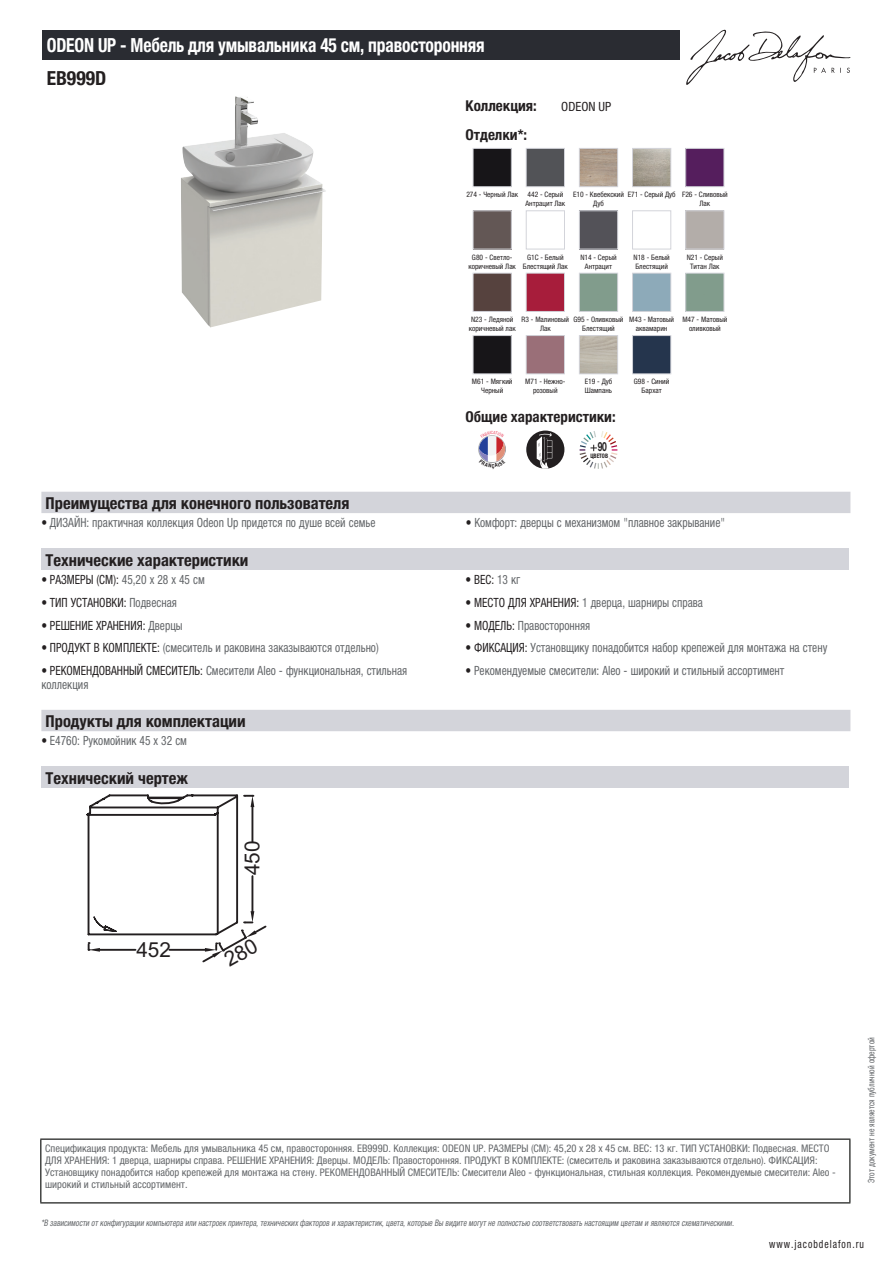
<style>
.page{position:relative;width:893px;height:1263px;background:#fff}
.page>*{position:absolute;margin:0;border:0;box-sizing:border-box;transform-origin:0 0}
.t1{font:20.7px "Arial";color:#231f20}
.t2{font:700 condensed 19.5px "Helvetica Neue LTCYR";letter-spacing:-.01em;color:#fff;scale:.9 1}
.t3{font:700 condensed 19.5px "Helvetica Neue LTCYR";color:#231f20}
.t4{font:700 condensed 16.5px "Helvetica Neue LTCYR";color:#231f20}
.t5{font:700 condensed 15px "Helvetica Neue LTCYR";color:#231f20}
.t6{font:condensed 12.75px/13.5px "Helvetica Neue LTCYR";color:#626568;scale:.9 1}
.t7{font:condensed 12.75px "Helvetica Neue LTCYR";color:#231f20;scale:.9 1}
.t8{font:condensed 12.75px "Helvetica Neue LTCYR";color:#231f20}
.t9{font:700 12.6px "Helvetica Neue LT Std";color:#231f20;scale:.68 1}
.t10{font:condensed 11.25px "Helvetica Neue LTCYR";letter-spacing:.1em;color:#231f20;scale:.87 1}
.t11{font:condensed 10.5px/12px "Helvetica Neue LTCYR";color:#626568}
.t12{font:italic condensed 9px "Helvetica Neue LTCYR";color:#626568;scale:.87 1}
.t13{font:condensed 9px "Helvetica Neue LTCYR";color:#626568;scale:.87 1}
.t14{font:condensed 7.5px/9px "Helvetica Neue LTCYR";color:#231f20;text-align:center}
.t15{font:700 condensed 6.15px "Helvetica Neue LTCYR";color:#231f20;scale:.89 1}
.s1{color:#231f20}
.s2{color:#626568}
</style>
<div class="page">
<svg style="left:686px;top:30px;width:164px;height:55px"></svg>
<img style="left:181px;top:96px;width:145px;height:231px">
<img style="left:475px;top:150px;width:35px;height:35px">
<div style="left:473px;top:148px;width:39px;height:39px;border:1px solid #d3d4da"></div>
<img style="left:528px;top:150px;width:35px;height:35px">
<div style="left:526px;top:148px;width:39px;height:39px;border:1px solid #d3d4da"></div>
<img style="left:581px;top:150px;width:35px;height:35px">
<div style="left:579px;top:148px;width:39px;height:39px;border:1px solid #d3d4da"></div>
<img style="left:634px;top:150px;width:35px;height:35px">
<div style="left:632px;top:148px;width:39px;height:39px;border:1px solid #d3d4da"></div>
<img style="left:687px;top:150px;width:35px;height:35px">
<div style="left:685px;top:148px;width:39px;height:39px;border:1px solid #d3d4da"></div>
<img style="left:475px;top:212px;width:35px;height:35px">
<div style="left:473px;top:210px;width:39px;height:39px;border:1px solid #d3d4da"></div>
<div style="left:526px;top:210px;width:39px;height:39px;border:1px solid #d3d4da"></div>
<img style="left:581px;top:212px;width:35px;height:35px">
<div style="left:579px;top:210px;width:39px;height:39px;border:1px solid #d3d4da"></div>
<div style="left:632px;top:210px;width:39px;height:39px;border:1px solid #d3d4da"></div>
<div style="left:685px;top:210px;width:39px;height:39px;border:1px solid #d3d4da"></div>
<img style="left:475px;top:275px;width:35px;height:35px">
<div style="left:473px;top:273px;width:39px;height:39px;border:1px solid #d3d4da"></div>
<img style="left:528px;top:275px;width:35px;height:35px">
<div style="left:526px;top:273px;width:39px;height:39px;border:1px solid #d3d4da"></div>
<div style="left:579px;top:273px;width:39px;height:39px;border:1px solid #d3d4da"></div>
<div style="left:632px;top:273px;width:39px;height:39px;border:1px solid #d3d4da"></div>
<div style="left:685px;top:273px;width:39px;height:39px;border:1px solid #d3d4da"></div>
<img style="left:475px;top:337px;width:35px;height:35px">
<div style="left:473px;top:335px;width:39px;height:39px;border:1px solid #d3d4da"></div>
<div style="left:526px;top:335px;width:39px;height:39px;border:1px solid #d3d4da"></div>
<div style="left:579px;top:335px;width:39px;height:39px;border:1px solid #d3d4da"></div>
<img style="left:634px;top:337px;width:35px;height:35px">
<div style="left:632px;top:335px;width:39px;height:39px;border:1px solid #d3d4da"></div>
<div style="left:526px;top:431px;width:38px;height:38px;background:#231f20;border-radius:19px"></div>
<svg style="left:537px;top:433px;width:15px;height:36px"></svg>
<svg style="left:580px;top:431px;width:37px;height:38px"></svg>
<div style="left:41px;top:492px;width:809px;height:21px;background:#d3d4da"></div>
<div style="left:41px;top:549px;width:808px;height:21px;background:#d3d4da"></div>
<div style="left:41px;top:710px;width:809px;height:21px;background:#d3d4da"></div>
<div style="left:41px;top:767px;width:808px;height:21px;background:#d3d4da"></div>
<div style="left:43px;top:30px;width:637px;height:30px;background:#2a2c32"></div>
<hr style="left:40px;top:1138px;width:810px;height:2px;background:#040503">
<hr style="left:40px;top:1140px;width:1px;height:62px;background:#040503">
<hr style="left:849px;top:1140px;width:1px;height:62px;background:#040503">
<hr style="left:40px;top:1202px;width:810px;height:1px;background:#040503">
<svg style="left:479px;top:435px;width:26px;height:28px"></svg>
<svg style="left:87px;top:794px;width:179px;height:169px"></svg>
<h2 class="t2" style="left:47px;top:34px;width:488px">ODEON UP - Мебель для умывальника 45 см, правосторонняя</h2>
<h2 class="t3" style="left:47px;top:67px;width:61px">EB999D</h2>
<h3 class="t5" style="left:466px;top:97px;width:73px">Коллекция:</h3>
<p class="t8" style="left:561px;top:99px;width:52px">ODEON UP</p>
<h3 class="t5" style="left:466px;top:126px;width:63px">Отделки*:</h3>
<p class="t14" style="left:466px;top:190px;width:53px">274 - Черный Лак</p>
<p class="t14" style="left:525px;top:190px;width:41px;text-align:left">442 - Серый<br>Антрацит Лак</p>
<p class="t14" style="left:573px;top:190px;width:52px">E10 - Квебекский<br>Дуб</p>
<p class="t14" style="left:699px;top:190px;width:30px;text-align:left;text-indent:-72px">E71 - Серый Дуб F26 - Сливовый<br>Лак</p>
<p class="t14" style="left:468px;top:252px;width:49px">G80 - Светло&shy;коричневый Лак</p>
<p class="t14" style="left:523px;top:252px;width:47px">G1C - Белый<br>Блестящий Лак</p>
<p class="t14" style="left:580px;top:252px;width:38px">N14 - Серый<br>Антрацит</p>
<p class="t14" style="left:633px;top:252px;width:38px;text-align:left">N18 - Белый<br>Блестящий</p>
<p class="t14" style="left:687px;top:252px;width:38px">N21 - Серый<br>Титан Лак</p>
<p class="t14" style="left:469px;top:315px;width:49px">N23 - Ледяной коричневый лак</p>
<p class="t14" style="left:522px;top:315px;width:49px">R3 - Малиновый<br>Лак</p>
<p class="t14" style="left:573px;top:315px;width:51px">G95 - Оливковый<br>Блестящий</p>
<p class="t14" style="left:629px;top:315px;width:46px">M43 - Матовый аквамарин</p>
<p class="t14" style="left:682px;top:315px;width:46px">M47 - Матовый оливковый</p>
<p class="t14" style="left:472px;top:377px;width:42px">M61 - Мягкий<br>Черный</p>
<p class="t14" style="left:525px;top:377px;width:42px">M71 - Нежно&shy;розовый</p>
<p class="t14" style="left:585px;top:377px;width:29px;text-align:left">E19 - Дуб<br>Шампань</p>
<p class="t14" style="left:634px;top:377px;width:37px">G98 - Синий<br>Бархат</p>
<h3 class="t5" style="left:466px;top:408px;width:152px">Общие характеристики:</h3>
<p class="t15" style="left:590px;top:452px;width:21px">ЦВЕТОВ</p>
<p class="t9" style="left:598px;top:439px;width:15px">90</p>
<h3 class="t4" style="left:46px;top:494px;width:305px">Преимущества для конечного пользователя</h3>
<p class="t6" style="left:41px;top:516px;width:373px"><span class="s1">•</span> ДИЗАЙН: практичная коллекция Odeon Up придется по душе всей семье</p>
<p class="t6" style="left:466px;top:516px;width:290px"><span class="s1">•</span> Комфорт: дверцы с механизмом "плавное закрывание"</p>
<h3 class="t4" style="left:46px;top:551px;width:204px">Технические характеристики</h3>
<p class="t7" style="left:41px;top:572px;width:183px">• РАЗМЕРЫ (СМ): <span class="s2">45,20 x 28 x 45 см</span></p>
<p class="t7" style="left:466px;top:572px;width:62px">• ВЕС: <span class="s2">13 кг</span></p>
<p class="t7" style="left:41px;top:595px;width:152px">• ТИП УСТАНОВКИ: <span class="s2">Подвесная</span></p>
<p class="t6" style="left:466px;top:596px;width:265px"><span class="s1">• МЕСТО ДЛЯ ХРАНЕНИЯ:</span> 1 дверца, шарниры справа</p>
<p class="t7" style="left:41px;top:618px;width:158px">• РЕШЕНИЕ ХРАНЕНИЯ: <span class="s2">Дверцы</span></p>
<p class="t6" style="left:466px;top:618px;width:140px"><span class="s1">• МОДЕЛЬ:</span> Правосторонняя</p>
<p class="t6" style="left:41px;top:641px;width:376px"><span class="s1">• ПРОДУКТ В КОМПЛЕКТЕ:</span> (смеситель и раковина заказываются отдельно)</p>
<p class="t6" style="left:466px;top:641px;width:403px"><span class="s1">• ФИКСАЦИЯ:</span> Установщику понадобится набор крепежей для монтажа на стену</p>
<p class="t6" style="left:41px;top:664px;width:408px"><span class="s1">• РЕКОМЕНДОВАННЫЙ СМЕСИТЕЛЬ:</span> Смесители Aleo - функциональная, стильная коллекция</p>
<p class="t6" style="left:466px;top:664px;width:356px"><span class="s1">•</span> Рекомендуемые смесители: Aleo - широкий и стильный ассортимент</p>
<h3 class="t4" style="left:46px;top:712px;width:202px">Продукты для комплектации</h3>
<p class="t6" style="left:41px;top:734px;width:163px"><span class="s1">•</span> E4760: Рукомойник 45 х 32 см</p>
<h3 class="t4" style="left:46px;top:769px;width:144px">Технический чертеж</h3>
<h1 class="t1" style="left:136px;top:936px;width:36px">452</h1>
<h1 class="t1" style="left:239px;top:875px;width:36px;rotate:-90deg">450</h1>
<p class="t11" style="left:45px;top:1142px;width:792px">Спецификация продукта: Мебель для умывальника 45 см, правосторонняя. EB999D. Коллекция: ODEON UP. РАЗМЕРЫ (СМ): 45,20 x 28 x 45 см. ВЕС: 13 кг. ТИП УСТАНОВКИ: Подвесная. МЕСТО ДЛЯ ХРАНЕНИЯ: 1 дверца, шарниры справа. РЕШЕНИЕ ХРАНЕНИЯ: Дверцы. МОДЕЛЬ: Правосторонняя. ПРОДУКТ В КОМПЛЕКТЕ: (смеситель и раковина заказываются отдельно). ФИКСАЦИЯ:<br>Установщику понадобится набор крепежей для монтажа на стену. РЕКОМЕНДОВАННЫЙ СМЕСИТЕЛЬ: Смесители Aleo - функциональная, стильная коллекция. Рекомендуемые смесители: Aleo - широкий и стильный ассортимент.</p>
<p class="t12" style="left:41px;top:1218px;width:800px">*В зависимости отконфигурации компьютера или настроек принтера,техническихфакторов и характеристик,цвета,которые Вы видите могутне полностью соответствоватьнастоящим цветам и являются схематическими.</p>
<p class="t13" style="left:866px;top:1183px;width:169px;rotate:-90deg">Этот документ не является публичной офертой</p>
<p class="t10" style="left:769px;top:1237px;width:110px">www.jacobdelafon.ru</p>
</div>
